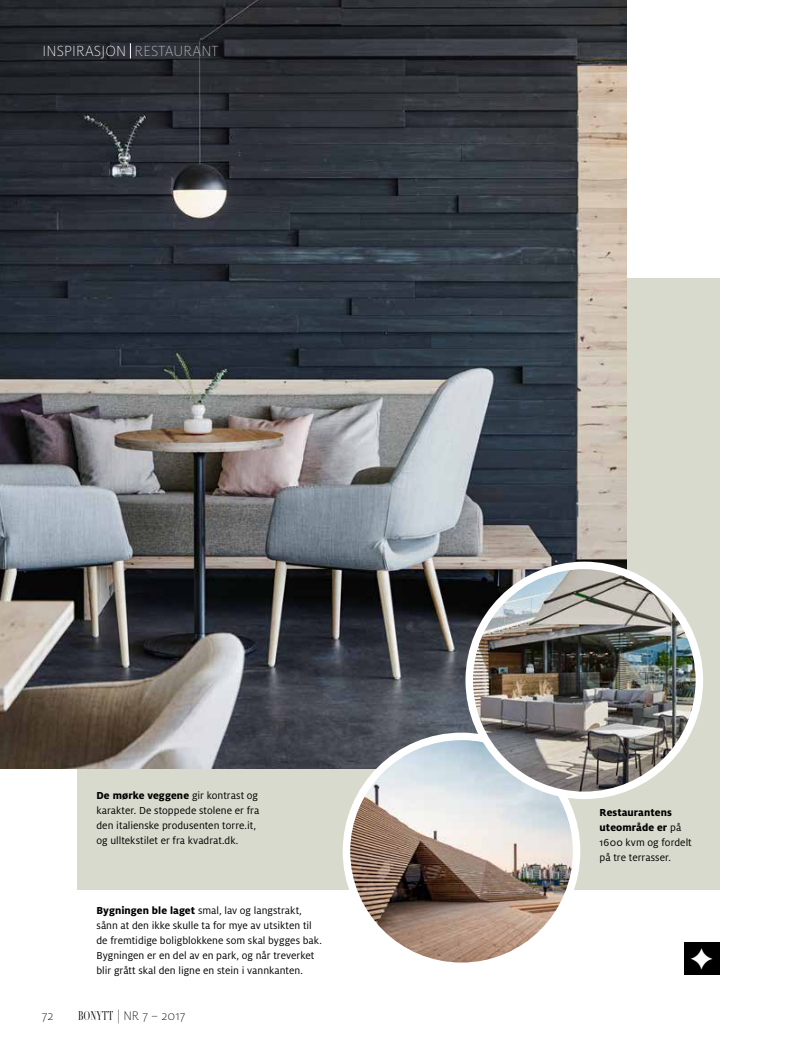
<style>
.page{position:relative;width:798px;height:1056px;background:#fff}
.page>*{position:absolute;margin:0;border:0;box-sizing:border-box;transform-origin:0 0}
.t1{font:300 expanded 16.25px "Milo OT";letter-spacing:.01em;color:#fff}
.t2{font:300 expanded 13.75px "Milo OT";color:#000}
.t3{font:11.25px/15px "Milo OT";color:#000}
.s1{color:#bcbec0}
.s2{font-weight:800}
.s3{font-family:"Didot LT Std";font-weight:400;font-stretch:normal;font-size:12.5px}
</style>
<div class="page">
<div style="left:77px;top:278px;width:642px;height:611px;background:#d7dacc"></div>
<img style="left:0;top:0;width:626px;height:769px">
<img style="left:346px;top:736px;width:230px;height:230px;border-radius:115px">
<div style="left:342px;top:733px;width:238px;height:237px;border:8px solid #fff;border-radius:50%"></div>
<img style="left:469px;top:565px;width:230px;height:230px;border-radius:115px">
<div style="left:465px;top:562px;width:237px;height:237px;border:8px solid #fff;border-radius:50%"></div>
<div style="left:684px;top:942px;width:35px;height:32px;background:#000"></div>
<svg style="left:130px;top:43px;width:1px;height:15px"></svg>
<h1 class="t1" style="left:43px;top:42px;width:177px">INSPIRASJON <span class="s1">RESTAURANT</span></h1>
<p class="t3" style="left:96px;top:788px;width:164px"><span class="s2">De mørke veggene</span> gir kontrast og karakter. De stoppede stolene er fra den italienske produsenten torre.it, og ulltekstilet er fra kvadrat.dk.</p>
<p class="t3" style="left:96px;top:903px;width:227px"><span class="s2">Bygningen ble laget</span> smal, lav og langstrakt, sånn at den ikke skulle ta for mye av utsikten til de fremtidige boligblokkene som skal bygges bak.<br>Bygningen er en del av en park, og når treverket blir grått skal den ligne en stein i vannkanten.</p>
<p class="t2" style="left:42px;top:1008px;width:13px">72</p>
<p class="t2" style="left:78px;top:1009px;width:109px"><span class="s3">BONYTT</span> | NR 7 – 2017</p>
<p class="t3" style="left:599px;top:805px;width:94px"><span class="s2">Restaurantens uteområde er</span> på<br>1600 kvm og fordelt på tre terrasser.</p>
</div>
